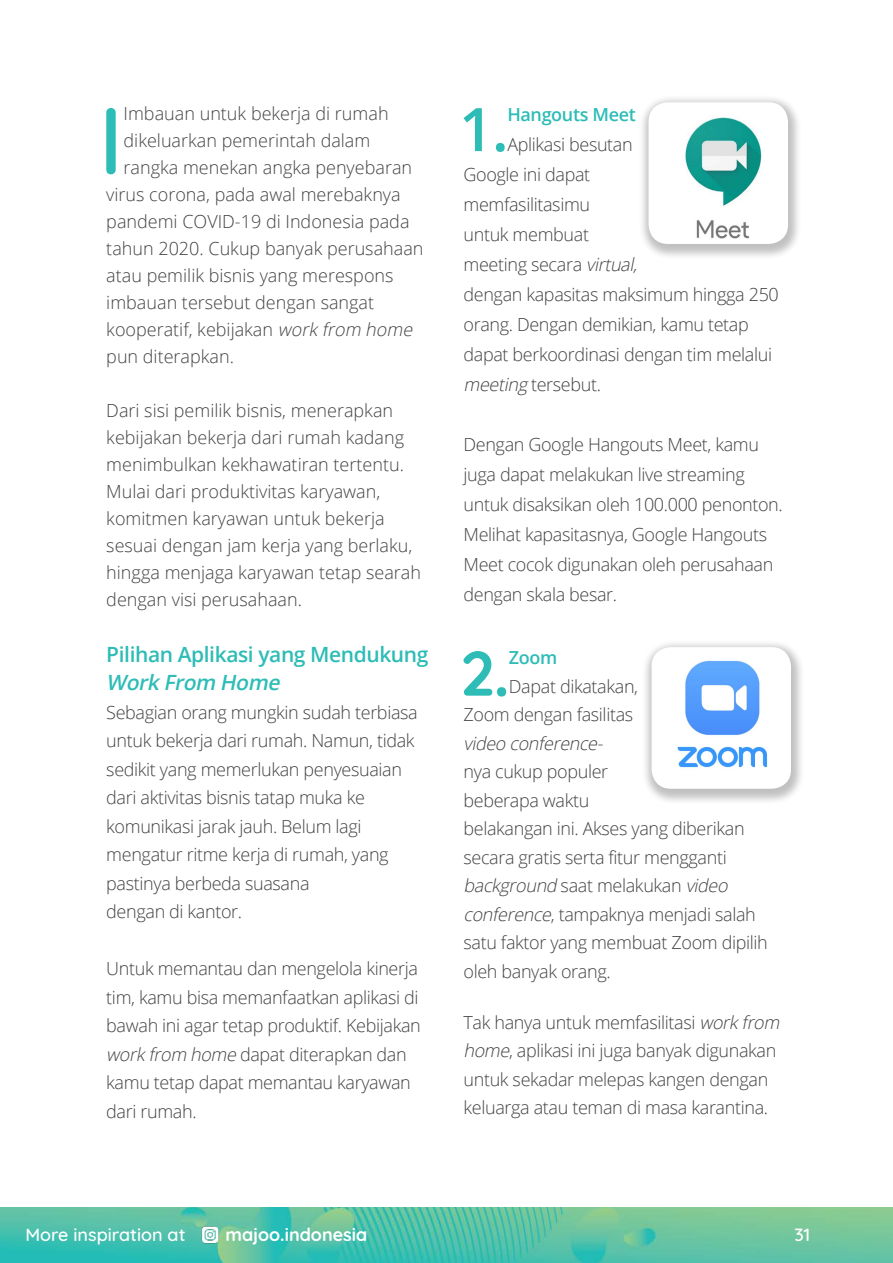
<style>
.page{position:relative;width:893px;height:1263px;background:#fff}
.page>*{position:absolute;margin:0;border:0;box-sizing:border-box;transform-origin:0 0}
.t1{font:500 94.8px "Quicksand";color:#2dbcb6}
.t2{font:700 62.85px "Quicksand";color:#2dbcb6}
.t3{font:600 60px "Open Sans";color:#2dbcb6}
.t4{font:600 21px "Open Sans";letter-spacing:-.02em;color:#2dbcb6}
.t5{font:italic 600 21px "Open Sans";color:#2dbcb6}
.t6{font:300 18px/28.5px "Open Sans";letter-spacing:-.02em;color:#424243}
.t7{font:300 18px/27px "Open Sans";color:#424243}
.t8{font:500 18px "Quicksand";color:#fff}
.t9{font:600 18px "Open Sans";letter-spacing:-.02em;color:#2dbcb6}
.t10{font:italic 300 18px "Open Sans";color:#424243}
.t11{font:700 18px "Quicksand";color:#fff}
.s1{font-style:italic}
.s2{font-family:"Open Sans";font-weight:600}
</style>
<div class="page">
<img style="left:0;top:1207px;width:893px;height:56px">
<img style="left:200px;top:1207px;width:22px;height:56px">
<div style="left:638px;top:94px;width:164px;height:166px;background:#000;opacity:.25"></div>
<img style="left:650px;top:104px;width:136px;height:138px">
<div style="left:648px;top:102px;width:140px;height:142px;border:3px solid #fff;border-radius:18px"></div>
<div style="left:641px;top:639px;width:164px;height:166px;background:#000;opacity:.25"></div>
<img style="left:653px;top:649px;width:136px;height:138px">
<div style="left:651px;top:647px;width:140px;height:142px;border:3px solid #fff;border-radius:18px"></div>
<h1 class="t1" style="left:98px;top:64px;width:27px">I</h1>
<p class="t7" style="left:124px;top:100px;width:267px">Imbauan untuk bekerja di rumah</p>
<p class="t7" style="left:124px;top:127px;width:248px">dikeluarkan pemerintah dalam</p>
<p class="t7" style="left:124px;top:154px;width:290px">rangka menekan angka penyebaran</p>
<p class="t7" style="left:106px;top:181px;width:296px">virus corona, pada awal merebaknya</p>
<p class="t7" style="left:106px;top:208px;width:305px">pandemi COVID-19 di Indonesia pada</p>
<p class="t7" style="left:106px;top:235px;width:319px">tahun 2020. Cukup banyak perusahaan</p>
<p class="t7" style="left:106px;top:262px;width:289px">atau pemilik bisnis yang merespons</p>
<p class="t7" style="left:106px;top:289px;width:269px">imbauan tersebut dengan sangat</p>
<p class="t7" style="left:106px;top:316px;width:312px">kooperatif, kebijakan <span class="s1">work from home</span></p>
<p class="t7" style="left:106px;top:343px;width:129px">pun diterapkan.</p>
<p class="t7" style="left:106px;top:397px;width:316px">Dari sisi pemilik bisnis, menerapkan kebijakan bekerja dari rumah kadang menimbulkan kekhawatiran tertentu.<br>Mulai dari produktivitas karyawan, komitmen karyawan untuk bekerja sesuai dengan jam kerja yang berlaku, hingga menjaga karyawan tetap searah dengan visi perusahaan.</p>
<p class="t4" style="left:106px;top:640px;width:324px">Pilihan Aplikasi yang Mendukung</p>
<p class="t5" style="left:106px;top:668px;width:180px">Work From Home</p>
<p class="t6" style="left:106px;top:698px;width:313px">Sebagian orang mungkin sudah terbiasa untuk bekerja dari rumah. Namun, tidak sedikit yang memerlukan penyesuaian dari aktivitas bisnis tatap muka ke komunikasi jarak jauh. Belum lagi mengatur ritme kerja di rumah, yang pastinya berbeda suasana<br>dengan di kantor.</p>
<p class="t6" style="left:106px;top:954px;width:316px">Untuk memantau dan mengelola kinerja tim, kamu bisa memanfaatkan aplikasi di bawah ini agar tetap produktif. Kebijakan <span class="s1">workfrom home</span> dapat diterapkan dan kamu tetap dapat memantau karyawan dari rumah.</p>
<h3 class="t3" style="left:459px;top:88px;width:51px">1.</h3>
<p class="t9" style="left:507px;top:102px;width:130px">Hangouts Meet</p>
<p class="t6" style="left:463px;top:129px;width:317px;line-height:30px;text-indent:44px">Aplikasi besutan<br>Google ini dapat<br>memfasilitasimu<br>untuk membuat<br>meeting secara <span class="s1">virtual,<br></span>dengan kapasitas maksimum hingga 250 orang. Dengan demikian, kamu tetap dapat berkoordinasi dengan tim melalui <span class="s1">meeting</span>tersebut.</p>
<p class="t6" style="left:463px;top:429px;width:321px;line-height:30px">Dengan Google Hangouts Meet, kamu juga dapat melakukan live streaming untuk disaksikan oleh 100.000 penonton.<br>Melihat kapasitasnya, Google Hangouts Meet cocok digunakan oleh perusahaan dengan skala besar.</p>
<h2 class="t2" style="left:461px;top:621px;width:51px">2<span class="s2">.</span></h2>
<p class="t9" style="left:509px;top:645px;width:50px">Zoom</p>
<p class="t6" style="left:463px;top:671px;width:176px;text-align:right">Dapat dikatakan,<br>Zoom dengan fasilitas</p>
<p class="t10" style="left:463px;top:731px;width:145px">video conference-</p>
<p class="t6" style="left:463px;top:757px;width:306px">nya cukup populer<br>beberapa waktu<br>belakangan ini. Akses yang diberikan secara gratis serta fitur mengganti <span class="s1">background</span> s a a t m e l a k u ka n <span class="s1">video conference</span>, tampaknya menjadi salah satu faktor yang membuat Zoom dipilih oleh banyak orang.</p>
<p class="t6" style="left:463px;top:1007px;width:322px">Tak hanya untuk memfasilitasi <span class="s1">workfrom home</span>, aplikasi ini juga banyak digunakan untuk sekadar melepas kangen dengan keluarga atau teman di masa karantina.</p>
<p class="t8" style="left:26px;top:1220px;width:161px">More inspiration at</p>
<p class="t11" style="left:225px;top:1220px;width:143px">majoo.indonesia</p>
<p class="t8" style="left:794px;top:1220px;width:17px">31</p>
</div>
